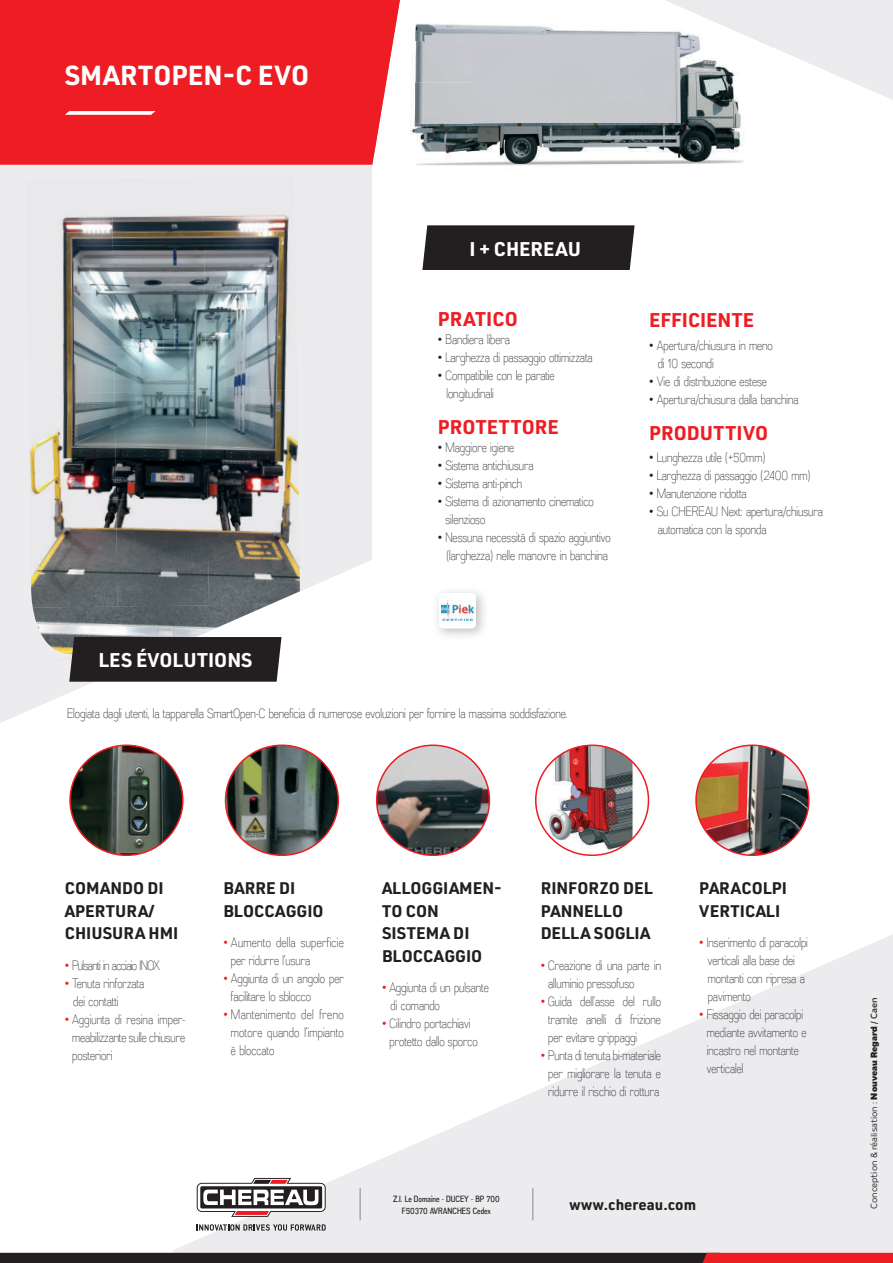
<style>
.page{position:relative;width:893px;height:1263px;background:#fff}
.page>*{position:absolute;margin:0;border:0;box-sizing:border-box;transform-origin:0 0}
.t1{font:700 27px "URWDIN";letter-spacing:.005em;color:#fff}
.t2{font:700 19.5px "URWDIN";letter-spacing:.01em;color:#ee1d23}
.t3{font:700 19.5px "URWDIN";color:#fff}
.t4{font:700 16.5px/22.5px "URWDIN";color:#231f20}
.t5{font:700 15px "URWDIN";color:#231f20}
.t6{font:13.5px/18px "Akazan Lt";color:#231f20}
.t7{font:13.5px/18px "Akazan Lt";letter-spacing:.02em;color:#231f20}
.t8{font:13.5px "Akazan Lt";letter-spacing:-.04em;color:#231f20}
.t9{font:9px/12px "Akazan Rg";color:#231f20;text-align:center}
.t10{font:9px "Amino Regular 4";color:#231f20}
.s1{color:#ee1d23}
.s2{font-family:"Amino Regular 9"}
.s3{font-family:"Amino Regular 5"}
</style>
<div class="page">
<svg style="left:0;top:165px;width:372px;height:558px;fill:#ececee"></svg>
<div style="left:422px;top:225px;width:213px;height:45px;background:#231f20"></div>
<svg style="left:173px;top:935px;width:720px;height:318px;fill:#ececee"></svg>
<svg style="left:773px;top:0;width:120px;height:100px"></svg>
<div style="left:0;top:0;width:374px;height:165px;background:#ee1d23"></div>
<svg style="left:65px;top:111px;width:91px;height:4px"></svg>
<img style="left:70px;top:747px;width:112px;height:108px">
<div style="left:69px;top:744px;width:115px;height:112px;border:2px solid #ee1d23;border-radius:50%"></div>
<img style="left:226px;top:747px;width:112px;height:108px">
<div style="left:225px;top:744px;width:114px;height:112px;border:2px solid #ee1d23;border-radius:50%"></div>
<img style="left:377px;top:747px;width:112px;height:108px">
<div style="left:376px;top:744px;width:114px;height:112px;border:2px solid #ee1d23;border-radius:50%"></div>
<img style="left:536px;top:747px;width:112px;height:108px">
<div style="left:535px;top:744px;width:114px;height:112px;border:2px solid #ee1d23;border-radius:50%"></div>
<img style="left:696px;top:747px;width:113px;height:108px">
<div style="left:695px;top:744px;width:114px;height:112px;border:2px solid #ee1d23;border-radius:50%"></div>
<img style="left:442px;top:601px;width:31px;height:20px">
<img style="left:26px;top:178px;width:86px;height:109px">
<img style="left:112px;top:177px;width:91px;height:214px">
<img style="left:203px;top:176px;width:94px;height:215px">
<img style="left:27px;top:285px;width:88px;height:109px">
<img style="left:28px;top:392px;width:87px;height:109px">
<img style="left:115px;top:391px;width:91px;height:214px">
<img style="left:206px;top:390px;width:94px;height:215px">
<img style="left:30px;top:499px;width:88px;height:109px">
<img style="left:33px;top:605px;width:222px;height:56px">
<img style="left:254px;top:604px;width:16px;height:7px">
<div style="left:69px;top:637px;width:212px;height:45px;background:#231f20"></div>
<svg style="left:197px;top:1224px;width:129px;height:7px"></svg>
<svg style="left:197px;top:1178px;width:129px;height:39px"></svg>
<img style="left:415px;top:23px;width:250px;height:18px">
<img style="left:415px;top:41px;width:320px;height:41px">
<img style="left:414px;top:82px;width:327px;height:42px">
<img style="left:410px;top:124px;width:335px;height:42px">
<img style="left:665px;top:0;width:108px;height:47px">
<img style="left:374px;top:0;width:26px;height:155px">
<hr style="left:359px;top:1188px;width:2px;height:32px;background:#a7a9a9">
<hr style="left:532px;top:1188px;width:2px;height:32px;background:#a7a9a9">
<svg style="left:0;top:1253px;width:893px;height:10px;background:#4d1e20"></svg>
<h1 class="t1" style="left:65px;top:56px;width:246px">SMARTOPEN-C EVO</h1>
<h2 class="t3" style="left:469px;top:236px;width:113px">I + CHEREAU</h2>
<h2 class="t3" style="left:98px;top:646px;width:155px">LES ÉVOLUTIONS</h2>
<h2 class="t2" style="left:438px;top:306px;width:81px">PRATICO</h2>
<p class="t6" style="left:438px;top:331px;width:74px">• Bandiera libera</p>
<p class="t6" style="left:438px;top:349px;width:156px">• Larghezza di passaggio ottimizzata</p>
<p class="t6" style="left:446px;top:367px;width:110px;text-indent:-9px">• Compatibile con le paratie longitudinali</p>
<h2 class="t2" style="left:438px;top:414px;width:122px">PROTETTORE</h2>
<p class="t6" style="left:438px;top:439px;width:78px">• Maggiore igiene</p>
<p class="t6" style="left:438px;top:457px;width:97px">• Sistema antichiusura</p>
<p class="t6" style="left:438px;top:475px;width:86px">• Sistema anti-pinch</p>
<p class="t6" style="left:445px;top:493px;width:150px;text-indent:-8px">• Sistema di azionamento cinematico silenzioso</p>
<p class="t6" style="left:438px;top:529px;width:174px;text-align:center">• Nessuna necessità di spazio aggiuntivo (larghezza) nelle manovre in banchina</p>
<p class="t6" style="left:67px;top:704px;width:502px">Elogiata dagli utenti, la tapparella SmartOpen-C beneficia di numerose evoluzioni per fornire la massima soddisfazione.</p>
<h2 class="t2" style="left:649px;top:307px;width:107px">EFFICIENTE</h2>
<p class="t6" style="left:658px;top:336px;width:117px;text-indent:-9px">• Apertura/chiusura in meno di 10 secondi</p>
<p class="t6" style="left:649px;top:372px;width:119px">• Vie di distribuzione estese</p>
<p class="t6" style="left:649px;top:390px;width:151px">• Apertura/chiusura dalla banchina</p>
<h2 class="t2" style="left:649px;top:419px;width:120px">PRODUTTIVO</h2>
<p class="t6" style="left:649px;top:448px;width:118px">• Lunghezza utile (+50mm)</p>
<p class="t6" style="left:649px;top:466px;width:163px">• Larghezza di passaggio (2400 mm)</p>
<p class="t6" style="left:649px;top:484px;width:99px">• Manutenzione ridotta</p>
<p class="t6" style="left:658px;top:502px;width:167px;text-indent:-9px">• Su CHEREAU Next: apertura/chiusura automatica con la sponda</p>
<p class="t4" style="left:65px;top:876px;width:115px">COMANDO DI<br>APERTURA/<br>CHIUSURA HMI</p>
<p class="t8" style="left:65px;top:958px;width:97px"><span class="s1">•</span> Pulsanti in acciaio INOX</p>
<p class="t6" style="left:73px;top:974px;width:72px;text-indent:-9px"><span class="s1">•</span> Tenuta rinforzata dei contatti</p>
<p class="t6" style="left:72px;top:1010px;width:114px;text-align:justify;text-indent:-8px"><span class="s1">•</span> Aggiunta di resina imper&shy;meabilizzante sulle chiusure posteriori</p>
<p class="t4" style="left:223px;top:876px;width:102px">BARRE DI<br>BLOCCAGGIO</p>
<p class="t7" style="left:231px;top:934px;width:114px;text-indent:-8px"><span class="s1">•</span> Aumento della superficie per ridurre l’usura</p>
<p class="t6" style="left:231px;top:970px;width:114px;text-indent:-8px"><span class="s1">•</span> Aggiunta di un angolo per facilitare lo sblocco</p>
<p class="t6" style="left:231px;top:1006px;width:114px;text-align:justify;text-indent:-8px"><span class="s1">•</span> Mantenimento del freno motore quando l’impianto è bloccato</p>
<p class="t4" style="left:382px;top:876px;width:121px">ALLOGGIAMEN-<br>TO CON<br>SISTEMA DI<br>BLOCCAGGIO</p>
<p class="t6" style="left:391px;top:979px;width:100px;text-indent:-9px"><span class="s1">•</span> Aggiunta di un pulsante di comando</p>
<p class="t6" style="left:382px;top:1015px;width:97px;text-align:center"><span class="s1">•</span> Cilindro portachiavi protetto dallo sporco</p>
<p class="t9" style="left:393px;top:1193px;width:108px">Z.I. Le Domaine - DUCEY - BP 700<br>F50370 AVRANCHES Cedex</p>
<p class="t4" style="left:541px;top:876px;width:114px">RINFORZO DEL<br>PANNELLO<br>DELLA SOGLIA</p>
<p class="t6" style="left:548px;top:956px;width:114px;text-indent:-8px"><span class="s1">•</span> Creazione di una parte in alluminio pressofuso</p>
<p class="t6" style="left:548px;top:992px;width:114px;text-align:justify;text-indent:-8px"><span class="s1">•</span> Guida dell’asse del rullo tramite anelli di frizione per evitare grippaggi</p>
<p class="t6" style="left:541px;top:1046px;width:122px;text-align:center"><span class="s1">•</span> Punta di tenuta bi-materiale per migliorare la tenuta e ridurre il rischio di rottura</p>
<p class="t4" style="left:699px;top:876px;width:89px">PARACOLPI<br>VERTICALI</p>
<p class="t6" style="left:708px;top:934px;width:102px;text-indent:-9px"><span class="s1">•</span> Inserimento di paracolpi verticali alla base dei montanti con ripresa a pavimento</p>
<p class="t6" style="left:707px;top:1006px;width:101px;text-indent:-8px"><span class="s1">•</span> Fissaggio dei paracolpi mediante avvitamento e incastro nel montante verticalel</p>
<p class="t10" style="left:868px;top:1209px;width:213px;rotate:-90deg">Conception &amp; réalisation : <span class="s2">Nouveau Regard</span> <span class="s3">/ Caen</span></p>
<p class="t5" style="left:569px;top:1194px;width:128px">www.chereau.com</p>
</div>
